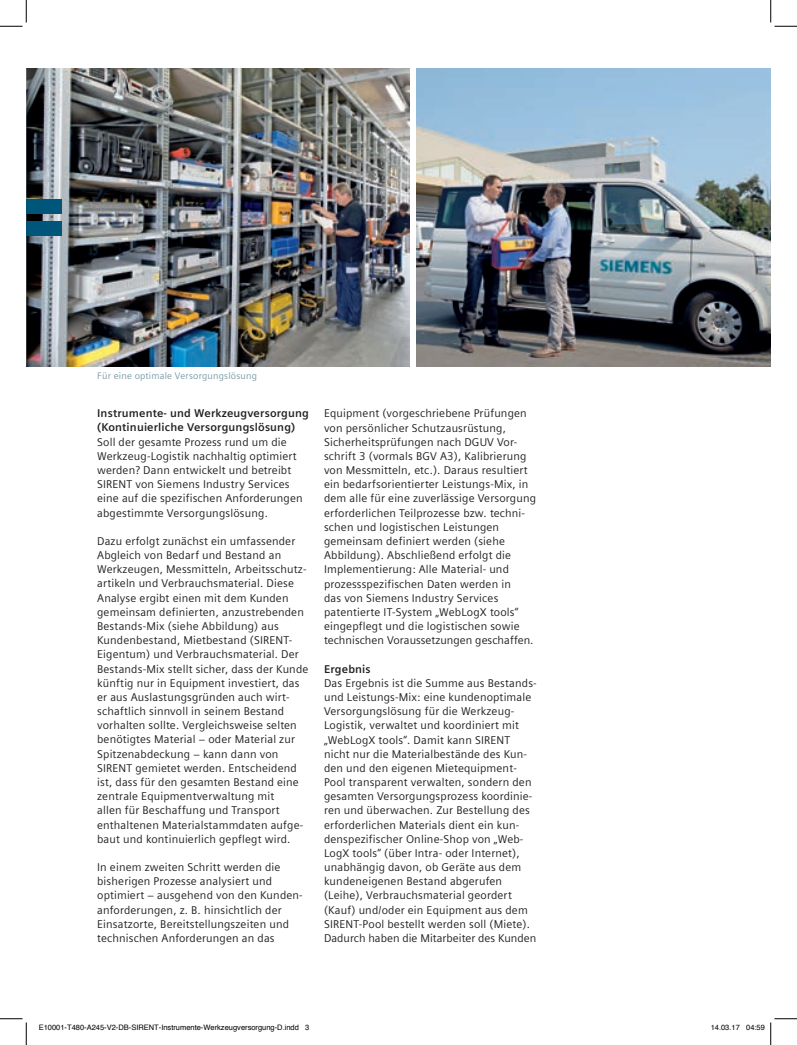
<style>
.page{position:relative;width:797px;height:1045px;background:#fff}
.page>*{position:absolute;margin:0;border:0;box-sizing:border-box;transform-origin:0 0}
.t1{font:11.25px/14.1px "Siemens Sans Global";letter-spacing:.015em;color:#231f20}
.t2{font:700 11.25px/14.1px "Siemens Sans Global";letter-spacing:.015em;color:#231f20}
.t3{font:9.38px "Siemens Sans Global";letter-spacing:.02em;color:#7b99a9}
.t4{font:7.5px "Helvetica";color:#000}
</style>
<div class="page">
<img style="left:26px;top:69px;width:383px;height:297px">
<div style="left:26px;top:200px;width:36px;height:14px;background:#00567a"></div>
<div style="left:26px;top:221px;width:36px;height:14px;background:#00567a"></div>
<img style="left:416px;top:69px;width:354px;height:297px">
<svg style="left:0;top:0;width:27px;height:27px"></svg>
<svg style="left:0;top:1018px;width:27px;height:27px"></svg>
<svg style="left:770px;top:0;width:27px;height:27px"></svg>
<svg style="left:770px;top:1018px;width:27px;height:27px"></svg>
<p class="t3" style="left:97px;top:369px;width:161px">Für eine optimale Versorgungslösung</p>
<p class="t2" style="left:97px;top:406px;width:213px">Instrumente- und Werkzeugversorgung (Kontinuierliche Versorgungslösung)</p>
<p class="t1" style="left:97px;top:435px;width:207px">Soll der gesamte Prozess rund um die Werkzeug-Logistik nachhaltig optimiert werden? Dann entwickelt und betreibt SIRENT von Siemens Industry Services eine auf die spezifischen Anforderungen abgestimmte Versorgungslösung.</p>
<p class="t1" style="left:97px;top:534px;width:213px">Dazu erfolgt zunächst ein umfassender Abgleich von Bedarf und Bestand an Werkzeugen, Messmitteln, Arbeitsschutz&shy;artikeln und Verbrauchsmaterial. Diese Analyse ergibt einen mit dem Kunden gemeinsam definierten, anzustrebenden Bestands-Mix (siehe Abbildung) aus Kundenbestand, Mietbestand (SIRENT-Eigentum) und Verbrauchsmaterial. Der Bestands-Mix stellt sicher, dass der Kunde künftig nur in Equipment investiert, das er aus Auslastungsgründen auch wirt&shy;schaftlich sinnvoll in seinem Bestand vorhalten sollte. Vergleichsweise selten benötigtes Material − oder Material zur Spitzenabdeckung − kann dann von SIRENT gemietet werden. Entscheidend ist, dass für den gesamten Bestand eine zentrale Equipmentverwaltung mit<br>allen für Beschaffung und Transport enthaltenen Materialstammdaten aufge&shy;baut und kontinuierlich gepflegt wird.</p>
<p class="t1" style="left:97px;top:860px;width:207px">In einem zweiten Schritt werden die bisherigen Prozesse analysiert und optimiert − ausgehend von den Kunden&shy;anforderungen, z. B. hinsichtlich der Einsatzorte, Bereitstellungszeiten und technischen Anforderungen an das</p>
<p class="t1" style="left:324px;top:407px;width:213px">Equipment (vorgeschriebene Prüfungen von persönlicher Schutzausrüstung, Sicherheitsprüfungen nach DGUV Vor&shy;schrift 3 (vormals BGV A3), Kalibrierung von Messmitteln, etc.). Daraus resultiert ein bedarfsorientierter Leistungs-Mix, in dem alle für eine zuverlässige Versorgung erforderlichen Teilprozesse bzw. techni&shy;schen und logistischen Leistungen gemeinsam definiert werden (siehe Abbildung). Abschließend erfolgt die Implementierung: Alle Material- und prozessspezifischen Daten werden in<br>das von Siemens Industry Services patentierte IT-System „WebLogX tools“ eingepflegt und die logistischen sowie technischen Voraussetzungen geschaffen.</p>
<p class="t2" style="left:324px;top:661px;width:48px">Ergebnis</p>
<p class="t1" style="left:324px;top:676px;width:214px">Das Ergebnis ist die Summe aus Bestands&shy;und Leistungs-Mix: eine kundenoptimale Versorgungslösung für die Werkzeug-Logistik, verwaltet und koordiniert mit „WebLogX tools“. Damit kann SIRENT nicht nur die Materialbestände des Kun&shy;den und den eigenen Mietequipment-Pool transparent verwalten, sondern den gesamten Versorgungsprozess koordinie&shy;ren und überwachen. Zur Bestellung des erforderlichen Materials dient ein kun&shy;denspezifischer Online-Shop von „Web-LogX tools“ (über Intra- oder Internet), unabhängig davon, ob Geräte aus dem kundeneigenen Bestand abgerufen (Leihe), Verbrauchsmaterial geordert (Kauf) und/oder ein Equipment aus dem SIRENT-Pool bestellt werden soll (Miete).<br>Dadurch haben die Mitarbeiter des Kunden</p>
<p class="t4" style="left:39px;top:1021px;width:272px">E10001-T480-A245-V2-DB-SIRENT-Instrumente-Werkzeugversorgung-D.indd 3</p>
<p class="t4" style="left:710px;top:1021px;width:56px">14.03.17 04:59</p>
</div>
